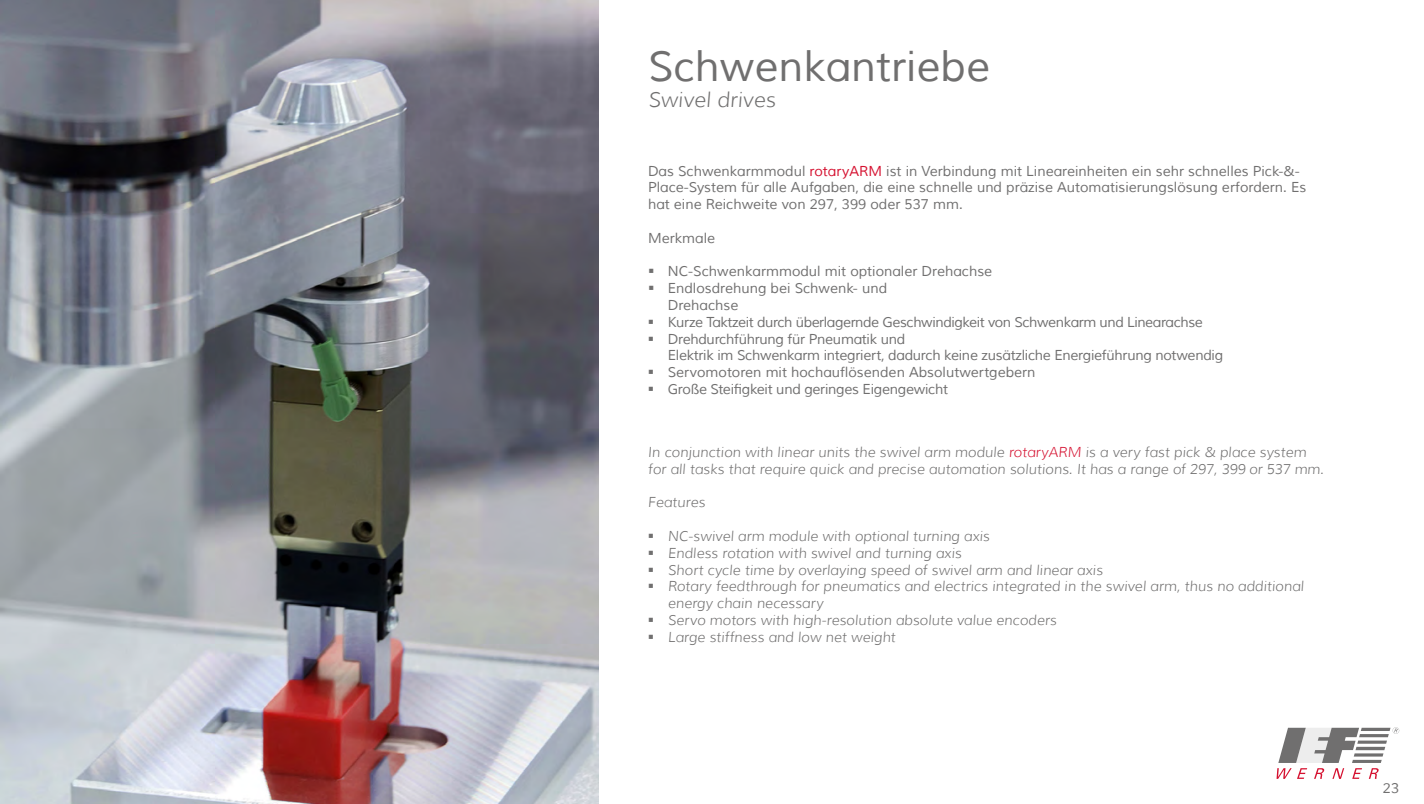
<style>
.page{position:relative;width:1424px;height:804px;background:#fff}
.page>*{position:absolute;margin:0;border:0;box-sizing:border-box;transform-origin:0 0}
.t1{font:42px "Muli";color:#706f6f}
.t2{font:italic 300 21px "Muli";color:#706f6f}
.t3{font:italic 300 14px/16.8px "Muli";color:#706f6f}
.t4{font:14px/16.8px "Muli";letter-spacing:-.02em;color:#706f6f}
.t5{font:14px/16.8px "Muli";color:#706f6f}
.s1{color:#d51130}
</style>
<div class="page">
<svg style="left:1276px;top:727px;width:123px;height:52px"></svg>
<img style="left:0;top:0;width:598px;height:804px">
<h1 class="t1" style="left:648px;top:41px;width:344px">Schwenkantriebe</h1>
<h2 class="t2" style="left:648px;top:86px;width:129px">Swivel drives</h2>
<p class="t5" style="left:648px;top:163px;width:660px">Das Schwenkarmmodul <span class="s1">rotaryARM</span> ist in Verbindung mit Lineareinheiten ein sehr schnelles Pick-&amp;-<br>Place-System für alle Aufgaben, die eine schnelle und präzise Automatisierungslösung erfordern. Es hat eine Reichweite von 297, 399 oder 537 mm.</p>
<p class="t5" style="left:648px;top:230px;width:69px">Merkmale</p>
<p class="t4" style="left:668px;top:263px;width:557px">NC-Schwenkarmmodul mit optionaler Drehachse<br>Endlosdrehung bei Schwenk- und<br>Drehachse<br>Kurze Taktzeit durch überlagernde Geschwindigkeit von Schwenkarm und Linearachse Drehdurchführung für Pneumatik und<br>Elektrik im Schwenkarm integriert, dadurch keine zusätzliche Energieführung notwendig Servomotoren mit hochauflösenden Absolutwertgebern<br>Große Steifigkeit und geringes Eigengewicht</p>
<p class="t3" style="left:648px;top:443px;width:677px">In conjunction with linear units the swivel arm module <span class="s1">rotaryARM</span> is a very fast pick &amp; place system for all tasks that require quick and precise automation solutions. It has a range of 297, 399 or 537 mm.</p>
<p class="t3" style="left:648px;top:494px;width:59px">Features</p>
<p class="t3" style="left:668px;top:527px;width:638px">NC-swivel arm module with optional turning axis<br>Endless rotation with swivel and turning axis<br>Short cycle time by overlaying speed of swivel arm and linear axis<br>Rotary feedthrough for pneumatics and electrics integrated in the swivel arm, thus no additional energy chain necessary<br>Servo motors with high-resolution absolute value encoders<br>Large stiffness and low net weight</p>
<p class="t5" style="left:1383px;top:779px;width:18px">23</p>
</div>
